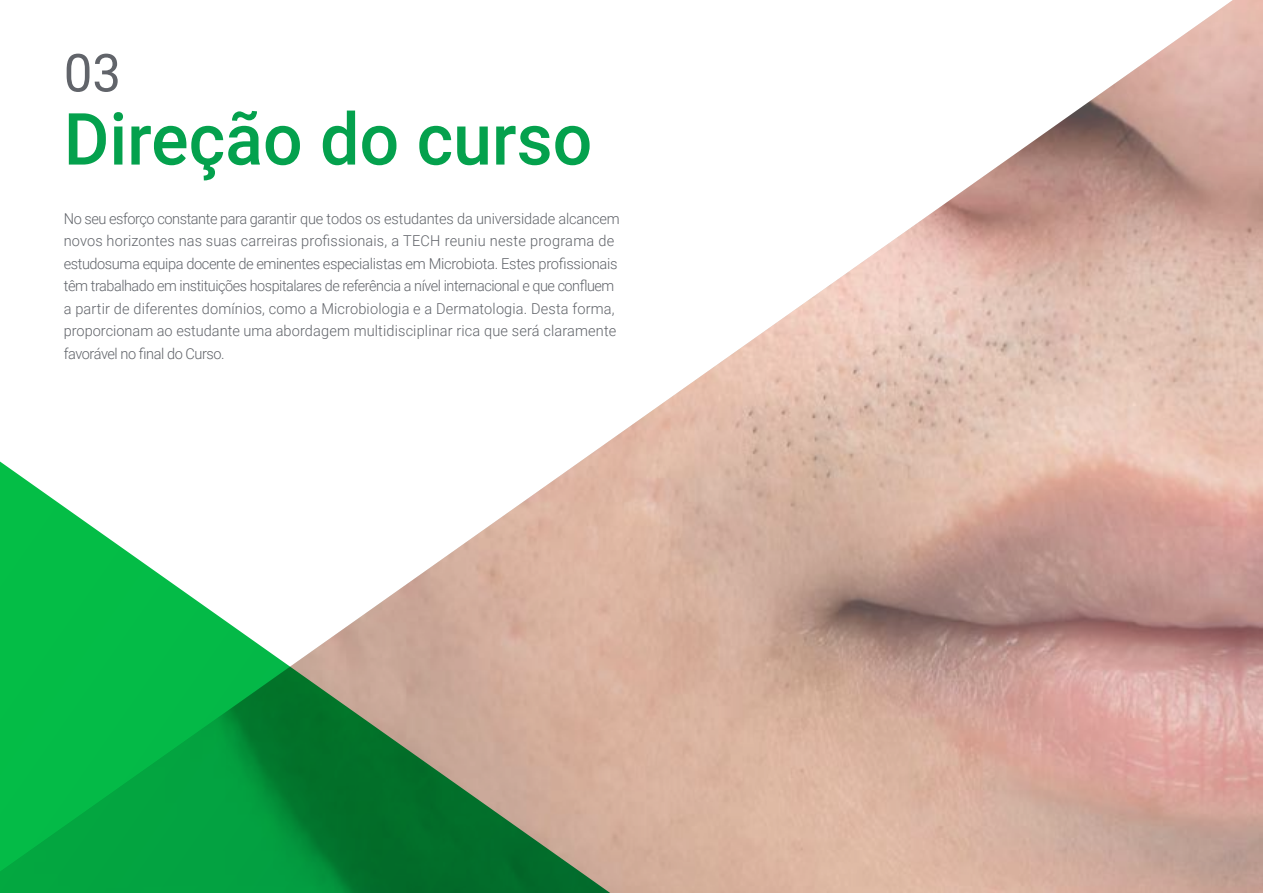
<style>
.page{position:relative;width:1263px;height:893px;background:#fff}
.page>*{position:absolute;margin:0;border:0;box-sizing:border-box;transform-origin:0 0}
.t1{font:500 72px "Roboto";color:#04a14d}
.t2{font:52.5px "Roboto";color:#61646a}
.t3{font:300 15px/22.5px "Roboto";letter-spacing:-.01em;color:#61646a}
</style>
<div class="page">
<img style="left:602px;top:0;width:661px;height:893px">
<svg style="left:0;top:446px;width:640px;height:447px"></svg>
<h2 class="t2" style="left:64px;top:36px;width:59px">03</h2>
<h1 class="t1" style="left:64px;top:89px;width:530px">Direção do curso</h1>
<p class="t3" style="left:64px;top:207px;width:557px">No seu esforço constante para garantir que todos os estudantes da universidade alcancem novos horizontes nas suas carreiras profissionais, a TECH reuniu neste programa de estudosuma equipa docente de eminentes especialistas em Microbiota. Estes profissionais têm trabalhado em instituições hospitalares de referência a nível internacional e que confluem a partir de diferentes domínios, como a Microbiologia e a Dermatologia. Desta forma, proporcionam ao estudante uma abordagem multidisciplinar rica que será claramente favorável no final do Curso.</p>
</div>
